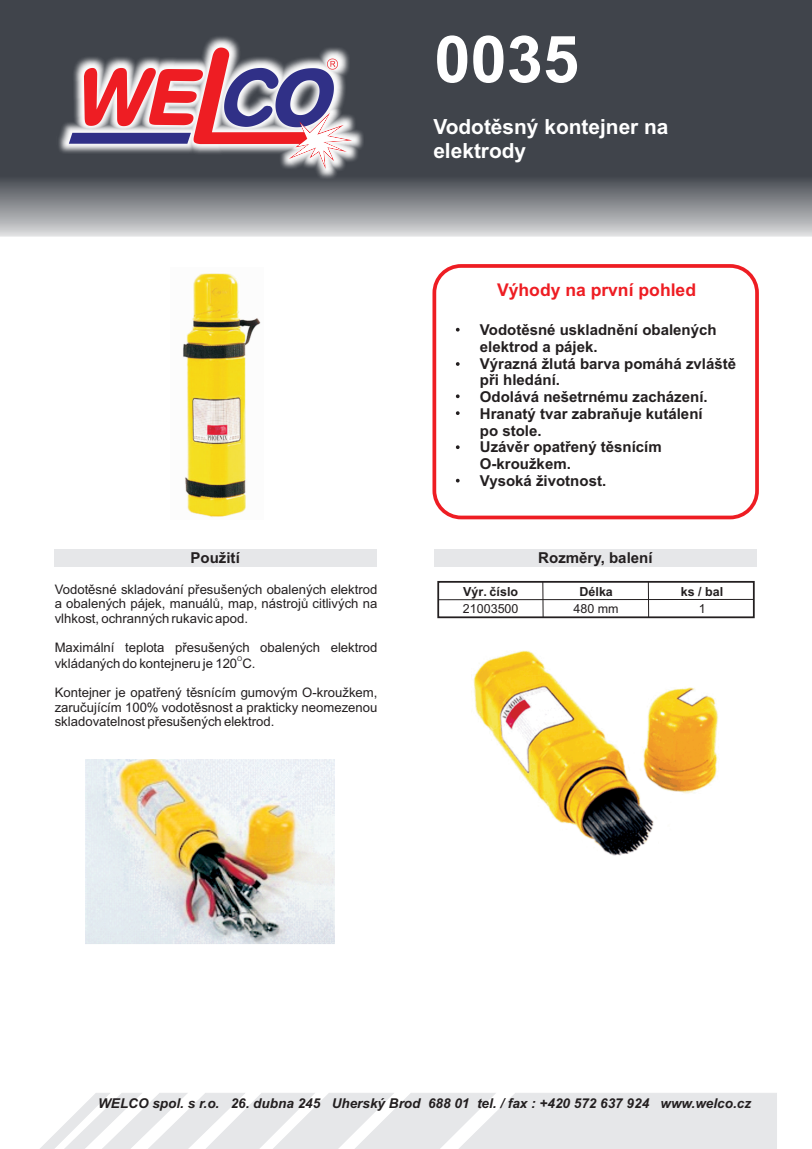
<style>
.page{position:relative;width:812px;height:1149px;background:#fff}
.page>*{position:absolute;margin:0;border:0;box-sizing:border-box;transform-origin:0 0}
.t1{font:700 65px "Arial";color:#fff}
.t2{font:700 20.88px/23.4px "Arial";color:#fff}
.t3{font:700 17.5px "Arial";color:#ee1d23}
.t4{font:700 15px/16.8px "Arial";color:#231f20}
.t5{font:italic 700 13.5px "Arial";color:#231f20}
.t6{font:13.12px/14.6px "Arial";color:#231f20;text-align:justify}
.t7{font:700 12.5px "Arial";color:#231f20}
.t8{font:12.5px "Arial";color:#231f20}
.t9{font:6.5px "Arial";color:#231f20}
</style>
<div class="page">
<svg style="left:41px;top:1093px;width:735px;height:55px"></svg>
<svg style="left:0;top:0;width:811px;height:236px;background:#5a5d63"></svg>
<div style="left:432px;top:264px;width:326px;height:255px;border:4px solid #ee1d23;border-radius:27px"></div>
<div style="left:57px;top:35px;width:307px;height:146px;background:#fff;opacity:.98"></div>
<svg style="left:69px;top:48px;width:283px;height:121px;background:#a07786"></svg>
<div style="left:434px;top:549px;width:322px;height:17px;background:#e6e7e9"></div>
<div style="left:437px;top:580px;width:317px;height:38px;border:2px solid #231f20"></div>
<hr style="left:438px;top:599px;width:315px;height:1px;background:#231f20">
<hr style="left:648px;top:581px;width:1px;height:35px;background:#231f20">
<hr style="left:542px;top:581px;width:1px;height:36px;background:#231f20">
<svg style="left:456px;top:362px;width:3px;height:4px"></svg>
<svg style="left:456px;top:411px;width:3px;height:4px"></svg>
<svg style="left:456px;top:394px;width:3px;height:4px"></svg>
<svg style="left:456px;top:445px;width:3px;height:4px"></svg>
<img style="left:183px;top:273px;width:78px;height:244px">
<div style="left:54px;top:549px;width:323px;height:17px;background:#e6e7e9"></div>
<img style="left:86px;top:759px;width:248px;height:184px">
<img style="left:471px;top:650px;width:247px;height:206px">
<h1 class="t1" style="left:434px;top:35px;width:146px">0035</h1>
<h2 class="t2" style="left:433px;top:117px;width:237px">Vodotìsný kontejner na elektrody</h2>
<p class="t4" style="left:190px;top:550px;width:51px">Použití</p>
<p class="t6" style="left:55px;top:583px;width:324px">Vodotìsné skladování pøesušených obalených elektrod a obalených pájek, manuálù, map, nástrojù citlivých na vlhkost, ochranných rukavic apod.</p>
<p class="t6" style="left:55px;top:641px;width:324px">Maximální teplota pøesušených obalených elektrod</p>
<p class="t9" style="left:237px;top:656px;width:7px">O</p>
<p class="t6" style="left:55px;top:656px;width:202px">vkládaných do kontejneru je 120 C.</p>
<p class="t6" style="left:55px;top:686px;width:324px">Kontejner je opatøený tìsnícím gumovým O-kroužkem, zaruèujícím 100% vodotìsnost a prakticky neomezenou skladovatelnost pøesušených elektrod.</p>
<h3 class="t3" style="left:497px;top:283px;width:200px">Výhody na první pohled</h3>
<p class="t4" style="left:480px;top:322px;width:257px">Vodotìsné uskladnìní obalených elektrod a pájek.<br>Výrazná žlutá barva pomáhá zvláštì pøi hledání.<br>Odolává nešetrnému zacházení.<br>Hranatý tvar zabraòuje kutálení<br>po stole.<br>Uzávìr opatøený tìsnícím<br>O-kroužkem.<br>Vysoká životnost.</p>
<p class="t4" style="left:538px;top:550px;width:116px">Rozmìry, balení</p>
<p class="t7" style="left:680px;top:586px;width:44px">ks / bal</p>
<p class="t7" style="left:579px;top:586px;width:35px">Délka</p>
<p class="t7" style="left:463px;top:586px;width:56px">Výr. èíslo</p>
<p class="t8" style="left:463px;top:604px;width:57px">21003500</p>
<p class="t8" style="left:573px;top:604px;width:47px">480 mm</p>
<p class="t8" style="left:698px;top:604px;width:8px">1</p>
<p class="t5" style="left:98px;top:1097px;width:654px">WELCO spol. s r.o. 26. dubna 245 Uherský Brod 688 01 tel. / fax : +420 572 637 924 www.welco.cz</p>
</div>
